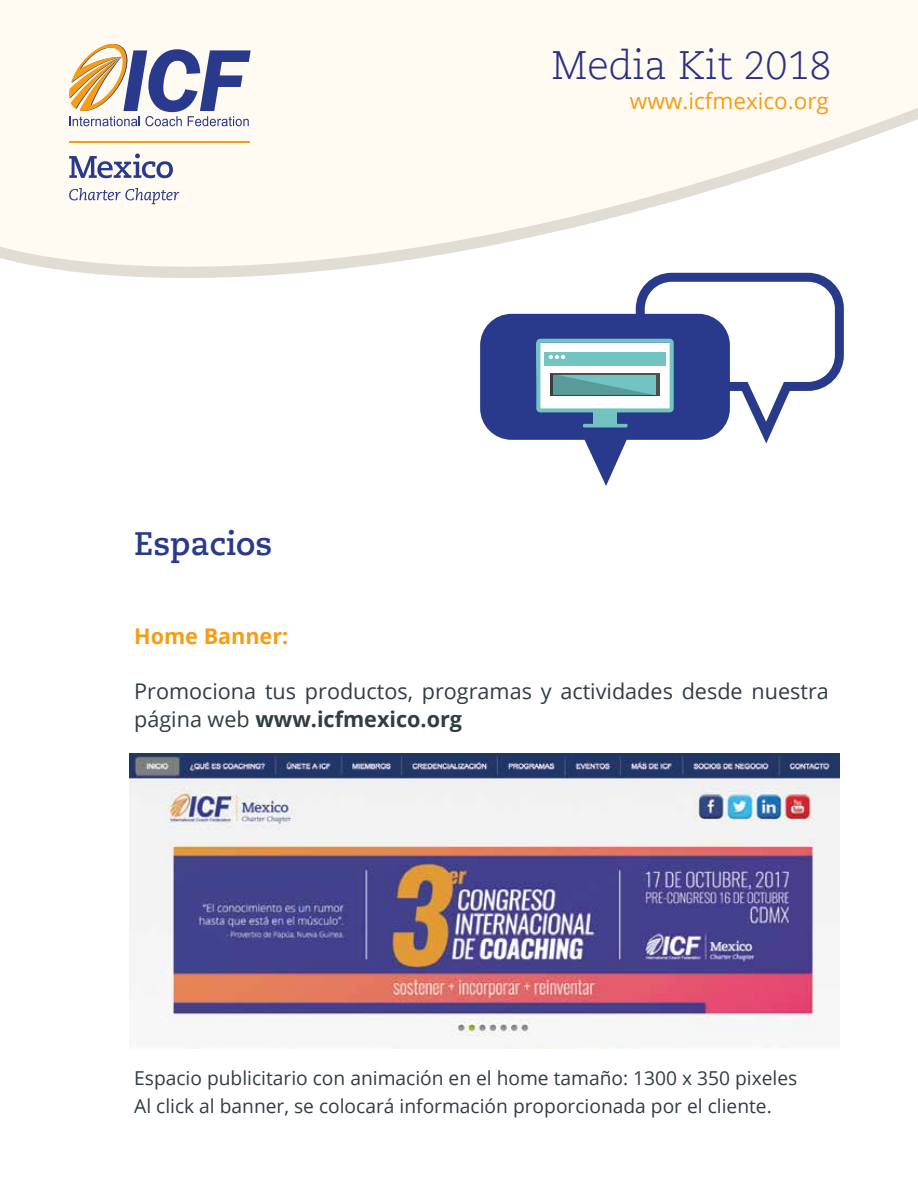
<style>
.page{position:relative;width:918px;height:1188px;background:#fff}
.page>*{position:absolute;margin:0;border:0;box-sizing:border-box;transform-origin:0 0}
.t1{font:300 39.6px "Caecilia LT Std";color:#2b3083}
.t2{font:700 32.4px "Caecilia LT Std";color:#29398b}
.t3{font:22.5px "Open Sans";color:#f59d16}
.t4{font:21.6px/27.6px "Open Sans";color:#303d43}
.t5{font:700 21.6px "Open Sans";color:#f59d16}
.t6{font:19.2px/27.6px "Open Sans";color:#303d43}
.s1{font-weight:700}
</style>
<div class="page">
<img style="left:130px;top:753px;width:709px;height:295px">
<svg style="left:0;top:0;width:918px;height:278px;fill:#fffbf2"></svg>
<svg style="left:69px;top:188px;width:110px;height:16px"></svg>
<svg style="left:69px;top:154px;width:104px;height:24px"></svg>
<svg style="left:69px;top:44px;width:182px;height:82px"></svg>
<hr style="left:69px;top:142px;width:181px;height:1px;background:#f59d15">
<svg style="left:480px;top:268px;width:368px;height:218px"></svg>
<h2 class="t2" style="left:134px;top:525px;width:140px">Espacios</h2>
<h1 class="t1" style="left:551px;top:43px;width:282px">Media Kit 2018</h1>
<p class="t3" style="left:630px;top:86px;width:200px">www.icfmexico.org</p>
<p class="t5" style="left:134px;top:621px;width:156px">Home Banner:</p>
<p class="t4" style="left:134px;top:677px;width:696px">Promociona tus productos, programas y actividades desde nuestra página web <span class="s1">www.icfmexico.org</span></p>
<p class="t6" style="left:134px;top:1064px;width:665px">Espacio publicitario con animación en el home tamaño: 1300 x 350 pixeles<br>Al click al banner, se colocará información proporcionada por el cliente.</p>
</div>
